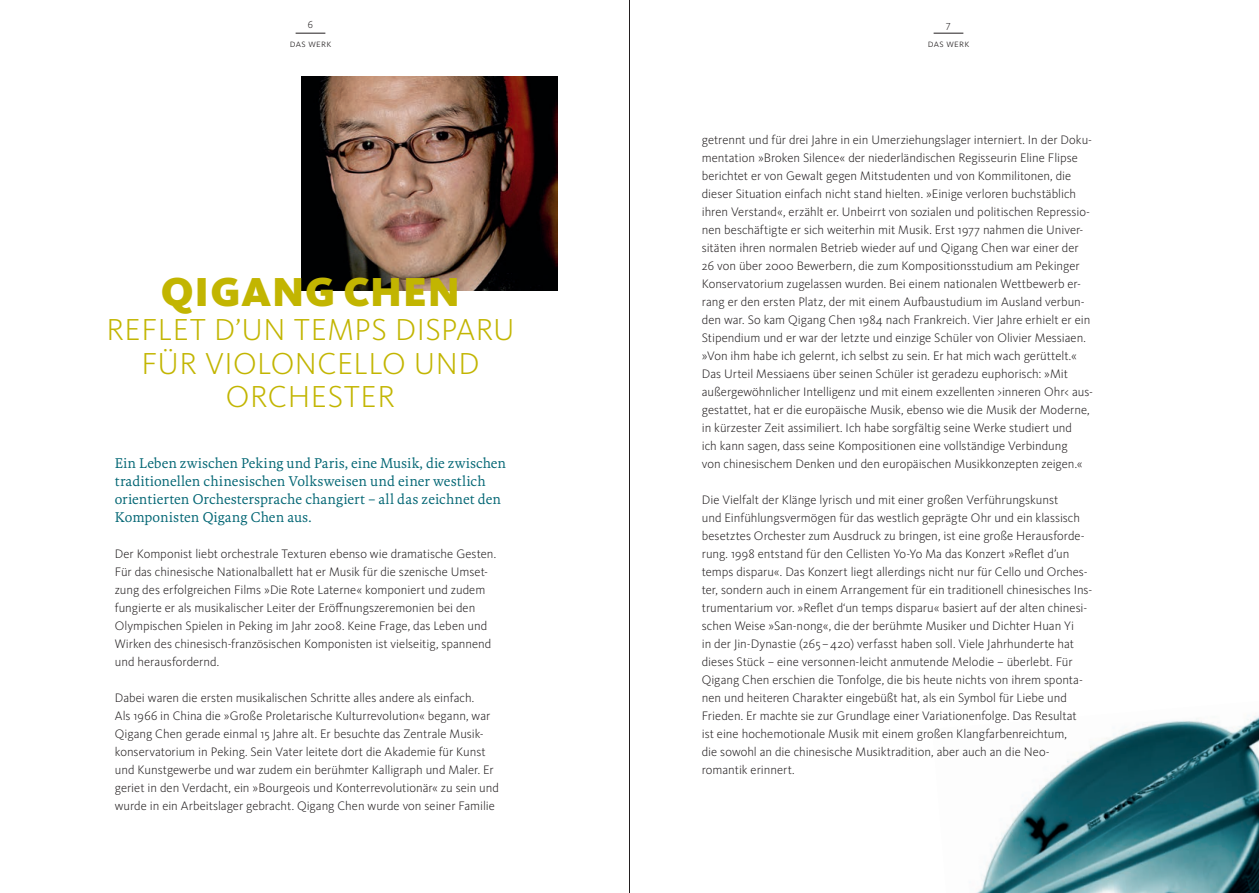
<style>
.page{position:relative;width:1259px;height:893px;background:#fff}
.page>*{position:absolute;margin:0;border:0;box-sizing:border-box;transform-origin:0 0}
.WSO___DIN_A5___Innen{font:900 42px "WDR Sans";letter-spacing:.02em;color:#c2b501}
.WSO___DIN_A5___Innen-2{font:300 31.5px/33.6px "WDR Sans";letter-spacing:.015em;color:#c2b501;text-align:center}
.WSO___DIN_A5___Innen-3{font:14.25px/18px "WDR Serif";color:#006573}
.WSO___DIN_A5___Innen-4{font:300 12.75px/18px "WDR Sans";color:#231f20}
.t1{font:300 10.5px "WDR Sans";letter-spacing:.03em;color:#231f20}
</style>
<div class="page">
<img style="left:302px;top:77px;width:255px;height:213px">
<hr style="left:933px;top:33px;width:30px;height:1px;background:#231f20">
<svg style="left:296px;top:33px;width:29px;height:1px"></svg>
<img style="left:976px;top:716px;width:283px;height:177px">
<hr style="left:629px;top:0;width:1px;height:893px;background:#231f20">
<p class="t1" style="left:308px;top:18px;width:7px">6</p>
<p class="t1" style="left:946px;top:18px;width:6px">7</p>
<p class="t1" style="left:290px;top:37px;width:43px">das werk</p>
<p class="t1" style="left:927px;top:37px;width:43px">das werk</p>
<p class="WSO___DIN_A5___Innen" style="left:161px;top:267px;width:301px">QIGANG CHEN</p>
<p class="WSO___DIN_A5___Innen-2" style="left:106px;top:313px;width:410px">REFLET D’UN TEMPS DISPARU</p>
<p class="WSO___DIN_A5___Innen-2" style="left:142px;top:346px;width:339px">FÜR VIOLONCELLO UND<br>ORCHESTER</p>
<p class="WSO___DIN_A5___Innen-3" style="left:115px;top:454px;width:393px">Ein Leben zwischen Peking und Paris, eine Musik, die zwischen traditionellen chinesischen Volksweisen und einer westlich orientierten Orchestersprache changiert – all das zeichnet den Komponisten Qigang Chen aus.</p>
<p class="WSO___DIN_A5___Innen-4" style="left:115px;top:545px;width:383px">Der Komponist liebt orchestrale Texturen ebenso wie dramatische Gesten.<br>Für das chinesische Nationalballett hat er Musik für die szenische Umset&shy;zung des erfolgreichen Films »Die Rote Laterne« komponiert und zudem fungierte er als musikalischer Leiter der Eröffnungszeremonien bei den Olympischen Spielen in Peking im Jahr 2008. Keine Frage, das Leben und Wirken des chinesisch-französischen Komponisten ist vielseitig, spannend und herausfordernd.</p>
<p class="WSO___DIN_A5___Innen-4" style="left:115px;top:689px;width:386px">Dabei waren die ersten musikalischen Schritte alles andere als einfach.<br>Als 1966 in China die »Große Proletarische Kulturrevolution« begann, war Qigang Chen gerade einmal 15 Jahre alt. Er besuchte das Zentrale Musik&shy;konservatorium in Peking. Sein Vater leitete dort die Akademie für Kunst und Kunstgewerbe und war zudem ein berühmter Kalligraph und Maler. Er geriet in den Verdacht, ein »Bourgeois und Konterrevolutionär« zu sein und wurde in ein Arbeitslager gebracht. Qigang Chen wurde von seiner Familie</p>
<p class="WSO___DIN_A5___Innen-4" style="left:702px;top:131px;width:393px">getrennt und für drei Jahre in ein Umerziehungslager interniert. In der Doku&shy;mentation »Broken Silence« der niederländischen Regisseurin Eline Flipse berichtet er von Gewalt gegen Mitstudenten und von Kommilitonen, die dieser Situation einfach nicht stand hielten. »Einige verloren buchstäblich ihren Verstand«, erzählt er. Unbeirrt von sozialen und politischen Repressio&shy;nen beschäftigte er sich weiterhin mit Musik. Erst 1977 nahmen die Univer&shy;sitäten ihren normalen Betrieb wieder auf und Qigang Chen war einer der 26 von über 2000 Bewerbern, die zum Kompositionsstudium am Pekinger Konservatorium zugelassen wurden. Bei einem nationalen Wettbewerb er&shy;rang er den ersten Platz, der mit einem Aufbaustudium im Ausland verbun&shy;den war. So kam Qigang Chen 1984 nach Frankreich. Vier Jahre erhielt er ein Stipendium und er war der letzte und einzige Schüler von Olivier Messiaen. »Von ihm habe ich gelernt, ich selbst zu sein. Er hat mich wach gerüttelt.« Das Urteil Messiaens über seinen Schüler ist geradezu euphorisch: »Mit außergewöhnlicher Intelligenz und mit einem exzellenten &gt;inneren Ohr&lt; aus&shy;gestattet, hat er die europäische Musik, ebenso wie die Musik der Moderne, in kürzester Zeit assimiliert. Ich habe sorgfältig seine Werke studiert und<br>ich kann sagen, dass seine Kompositionen eine vollständige Verbindung<br>von chinesischem Denken und den europäischen Musikkonzepten zeigen.«</p>
<p class="WSO___DIN_A5___Innen-4" style="left:702px;top:491px;width:392px">Die Vielfalt der Klänge lyrisch und mit einer großen Verführungskunst<br>und Einfühlungsvermögen für das westlich geprägte Ohr und ein klassisch besetztes Orchester zum Ausdruck zu bringen, ist eine große Herausforde&shy;rung. 1998 entstand für den Cellisten Yo-Yo Ma das Konzert »Reflet d’un temps disparu«. Das Konzert liegt allerdings nicht nur für Cello und Orches&shy;ter, sondern auch in einem Arrangement für ein traditionell chinesisches Ins&shy;trumentarium vor. »Reflet d‘un temps disparu« basiert auf der alten chinesi&shy;schen Weise »San-nong«, die der berühmte Musiker und Dichter Huan Yi<br>in der Jin-Dynastie (265–420) verfasst haben soll. Viele Jahrhunderte hat dieses Stück – eine versonnen-leicht anmutende Melodie – überlebt. Für Qigang Chen erschien die Tonfolge, die bis heute nichts von ihrem sponta&shy;nen und heiteren Charakter eingebüßt hat, als ein Symbol für Liebe und Frieden. Er machte sie zur Grundlage einer Variationenfolge. Das Resultat<br>ist eine hochemotionale Musik mit einem großen Klangfarbenreichtum,<br>die sowohl an die chinesische Musiktradition, aber auch an die Neo&shy;romantik erinnert.</p>
</div>
